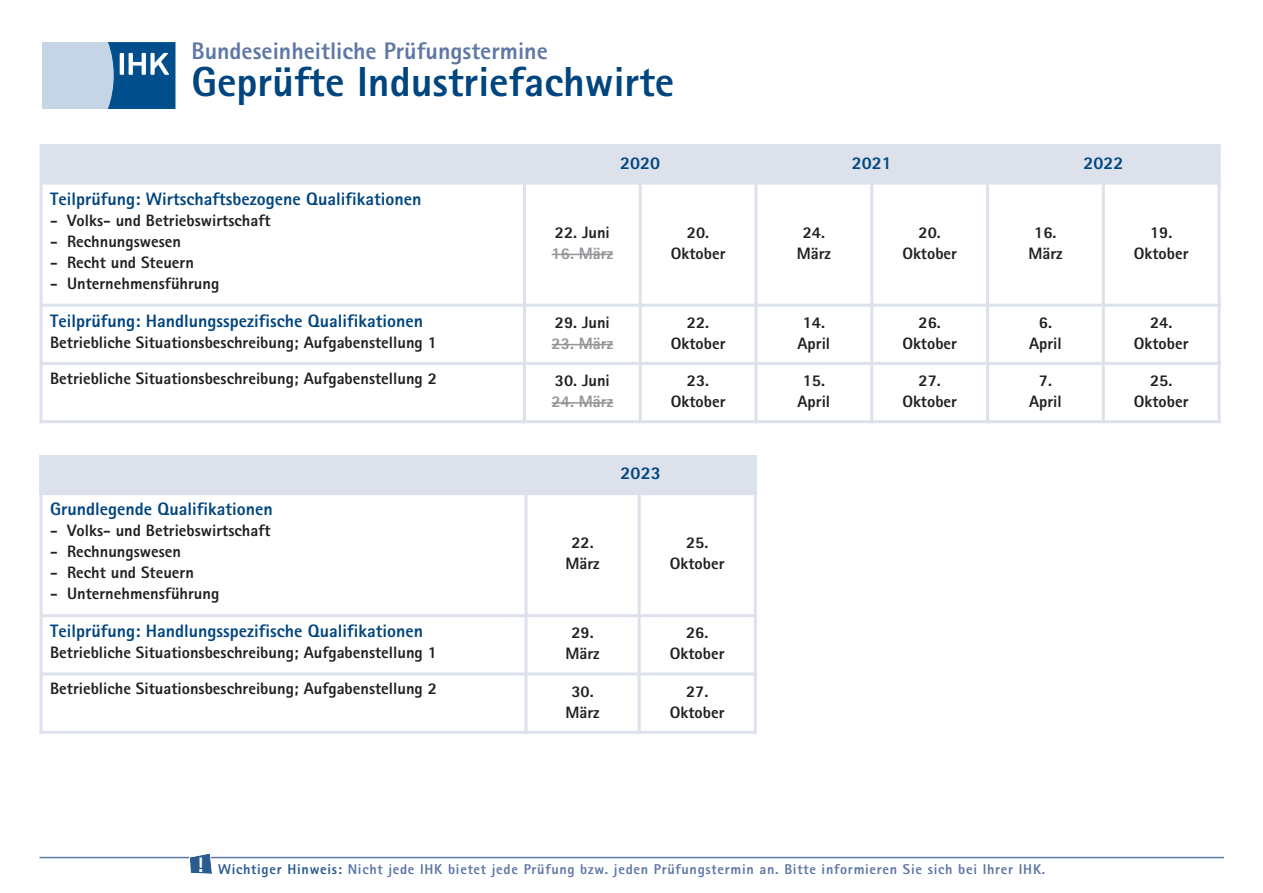
<style>
.page{position:relative;width:1263px;height:893px;background:#fff}
.page>*{position:absolute;margin:0;border:0;box-sizing:border-box;transform-origin:0 0}
.t1{font:800 42px "AT Rotis Sans Serif";color:#01457f}
.t2{font:800 24px "AT Rotis Sans Serif";color:#5f77a5}
.t3{font:800 18px "AT Rotis Sans Serif";color:#01457f}
.t4{font:800 16.5px/21px "AT Rotis Sans Serif";color:#231f20;text-align:center}
.t5{font:800 16.5px "AT Rotis Sans Serif";color:#939598}
.t6{font:800 14.25px "AT Rotis Sans Serif";letter-spacing:.05em;color:#5f77a5}
.s1{color:#2a5b91}
</style>
<div class="page">
<svg style="left:42px;top:42px;width:133px;height:67px;background:#769fc1"></svg>
<div style="left:40px;top:145px;width:484px;height:38px;background:#dce1ec"></div>
<div style="left:524px;top:145px;width:232px;height:38px;background:#dce1ec"></div>
<div style="left:756px;top:145px;width:231px;height:38px;background:#dce1ec"></div>
<div style="left:987px;top:145px;width:232px;height:38px;background:#dce1ec"></div>
<hr style="left:552px;top:254px;width:61px;height:1px;background:#939598">
<hr style="left:552px;top:344px;width:61px;height:1px;background:#939598">
<hr style="left:552px;top:402px;width:61px;height:2px;background:#939598">
<hr style="left:40px;top:145px;width:3px;height:278px;background:#dce1ec">
<hr style="left:523px;top:145px;width:3px;height:278px;background:#dce1ec">
<hr style="left:639px;top:182px;width:3px;height:241px;background:#dce1ec">
<hr style="left:754px;top:145px;width:3px;height:278px;background:#dce1ec">
<hr style="left:870px;top:182px;width:3px;height:241px;background:#dce1ec">
<hr style="left:986px;top:145px;width:3px;height:278px;background:#dce1ec">
<hr style="left:1102px;top:182px;width:3px;height:241px;background:#dce1ec">
<hr style="left:1217px;top:145px;width:3px;height:278px;background:#dce1ec">
<hr style="left:40px;top:182px;width:1180px;height:3px;background:#dce1ec">
<hr style="left:40px;top:304px;width:1180px;height:3px;background:#dce1ec">
<hr style="left:40px;top:362px;width:1180px;height:3px;background:#dce1ec">
<hr style="left:40px;top:420px;width:1180px;height:3px;background:#dce1ec">
<hr style="left:40px;top:857px;width:1184px;height:1px;background:#5f77a5">
<svg style="left:189px;top:853px;width:24px;height:21px"></svg>
<div style="left:40px;top:455px;width:486px;height:39px;background:#dce1ec"></div>
<div style="left:526px;top:455px;width:229px;height:39px;background:#dce1ec"></div>
<hr style="left:40px;top:455px;width:3px;height:279px;background:#dce1ec">
<hr style="left:524px;top:455px;width:3px;height:279px;background:#dce1ec">
<hr style="left:638px;top:492px;width:3px;height:242px;background:#dce1ec">
<hr style="left:754px;top:455px;width:3px;height:279px;background:#dce1ec">
<hr style="left:40px;top:492px;width:717px;height:3px;background:#dce1ec">
<hr style="left:40px;top:614px;width:717px;height:3px;background:#dce1ec">
<hr style="left:40px;top:672px;width:717px;height:3px;background:#dce1ec">
<hr style="left:40px;top:731px;width:717px;height:3px;background:#dce1ec">
<h2 class="t2" style="left:191px;top:42px;width:358px">Bundeseinheitliche Prüfungstermine</h2>
<h1 class="t1" style="left:191px;top:67px;width:484px">Geprüfte Industriefachwirte</h1>
<p class="t3" style="left:620px;top:156px;width:42px">2020</p>
<p class="t3" style="left:852px;top:156px;width:42px">2021</p>
<p class="t3" style="left:1083px;top:156px;width:42px">2022</p>
<p class="t3" style="left:50px;top:192px;width:373px">Teilprüfung: Wirtschaftsbezogene Qualifikationen</p>
<p class="t4" style="left:50px;top:211px;width:222px">- Volks- und Betriebswirtschaft</p>
<p class="t4" style="left:50px;top:232px;width:133px">- Rechnungswesen</p>
<p class="t4" style="left:50px;top:253px;width:145px">- Recht und Steuern</p>
<p class="t4" style="left:50px;top:274px;width:171px">- Unternehmensführung</p>
<p class="t4" style="left:555px;top:223px;width:57px">22. Juni</p>
<p class="t5" style="left:552px;top:247px;width:63px">16. März</p>
<p class="t4" style="left:671px;top:223px;width:56px">20.<br>Oktober</p>
<p class="t4" style="left:797px;top:223px;width:36px">24.<br>März</p>
<p class="t4" style="left:902px;top:223px;width:56px">20.<br>Oktober</p>
<p class="t4" style="left:1028px;top:223px;width:36px">16.<br>März</p>
<p class="t4" style="left:1134px;top:223px;width:56px">19.<br>Oktober</p>
<p class="t3" style="left:50px;top:314px;width:374px">Teilprüfung: Handlungsspezifische Qualifikationen</p>
<p class="t4" style="left:50px;top:333px;width:388px">Betriebliche Situationsbeschreibung; Aufgabenstellung 1</p>
<p class="t4" style="left:555px;top:313px;width:57px">29. Juni</p>
<p class="t5" style="left:552px;top:337px;width:63px">23. März</p>
<p class="t4" style="left:671px;top:313px;width:56px">22.<br>Oktober</p>
<p class="t4" style="left:797px;top:313px;width:34px">14.<br>April</p>
<p class="t4" style="left:902px;top:313px;width:56px">26.<br>Oktober</p>
<p class="t4" style="left:1029px;top:313px;width:34px">6.<br>April</p>
<p class="t4" style="left:1134px;top:313px;width:56px">24.<br>Oktober</p>
<p class="t4" style="left:50px;top:369px;width:388px">Betriebliche Situationsbeschreibung; Aufgabenstellung 2</p>
<p class="t4" style="left:555px;top:372px;width:57px">30. Juni</p>
<p class="t5" style="left:552px;top:396px;width:63px">24. März</p>
<p class="t4" style="left:671px;top:372px;width:56px">23.<br>Oktober</p>
<p class="t4" style="left:797px;top:372px;width:34px">15.<br>April</p>
<p class="t4" style="left:902px;top:372px;width:56px">27.<br>Oktober</p>
<p class="t4" style="left:1029px;top:372px;width:34px">7.<br>April</p>
<p class="t4" style="left:1134px;top:372px;width:56px">25.<br>Oktober</p>
<p class="t3" style="left:621px;top:467px;width:42px">2023</p>
<p class="t3" style="left:50px;top:503px;width:224px">Grundlegende Qualifikationen</p>
<p class="t4" style="left:50px;top:522px;width:222px">- Volks- und Betriebswirtschaft</p>
<p class="t4" style="left:50px;top:543px;width:133px">- Rechnungswesen</p>
<p class="t4" style="left:50px;top:564px;width:145px">- Recht und Steuern</p>
<p class="t4" style="left:50px;top:585px;width:171px">- Unternehmensführung</p>
<p class="t3" style="left:50px;top:625px;width:374px">Teilprüfung: Handlungsspezifische Qualifikationen</p>
<p class="t4" style="left:50px;top:644px;width:388px">Betriebliche Situationsbeschreibung; Aufgabenstellung 1</p>
<p class="t4" style="left:565px;top:534px;width:36px">22.<br>März</p>
<p class="t4" style="left:670px;top:534px;width:56px">25.<br>Oktober</p>
<p class="t4" style="left:565px;top:624px;width:36px">29.<br>März</p>
<p class="t4" style="left:670px;top:624px;width:56px">26.<br>Oktober</p>
<p class="t4" style="left:50px;top:680px;width:388px">Betriebliche Situationsbeschreibung; Aufgabenstellung 2</p>
<p class="t4" style="left:565px;top:682px;width:36px">30.<br>März</p>
<p class="t4" style="left:670px;top:682px;width:56px">27.<br>Oktober</p>
<p class="t6" style="left:197px;top:864px;width:850px"><sup>!</sup> <span class="s1">Wichtiger Hinweis:</span> Nicht jede IHK bietet jede Prüfung bzw. jeden Prüfungstermin an. Bitte informieren Sie sich bei Ihrer IHK.</p>
</div>
